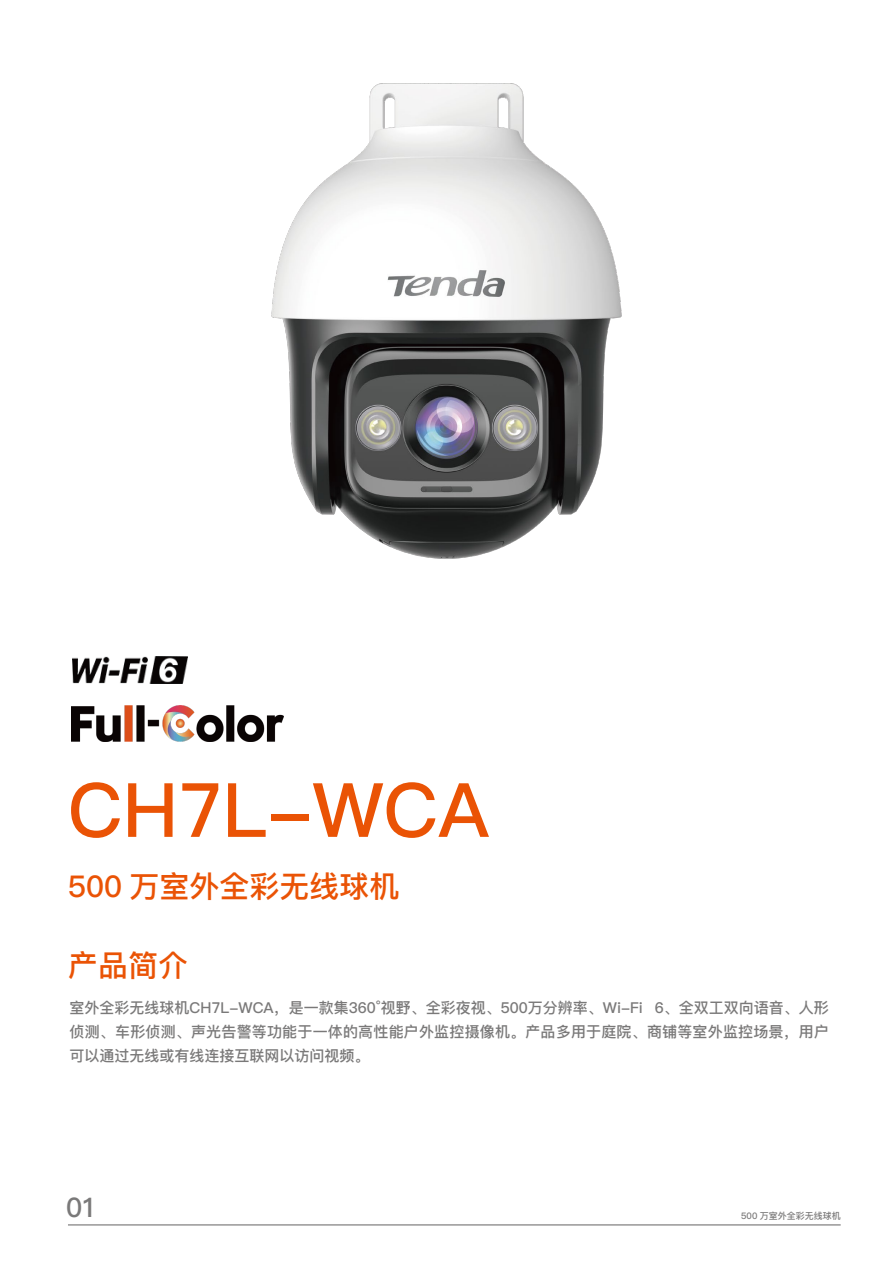
<style>
.page{position:relative;width:893px;height:1263px;background:#fff}
.page>*{position:absolute;margin:0;border:0;box-sizing:border-box;transform-origin:0 0}
.t1{font:75px "Ping Fang SC Bold";color:#ea5305}
.t2{font:30px "Ping Fang SC Bold";color:#ea5305}
.t3{font:27px "Ping Fang SC Bold";color:#7a7979}
.t4{font:15px/24px "Ping Fang SC Bold";letter-spacing:.015em;color:#7a7979;text-align:justify}
.t5{font:9px "Ping Fang SC Bold";color:#7a7979}
</style>
<div class="page">
<hr style="left:68px;top:1224px;width:773px;height:1px;background:#646363">
<img style="left:72px;top:657px;width:116px;height:26px">
<img style="left:271px;top:83px;width:351px;height:476px">
<img style="left:72px;top:706px;width:211px;height:36px">
<h1 class="t1" style="left:68px;top:765px;width:422px">CH7L-WCA</h1>
<h2 class="t2" style="left:68px;top:868px;width:333px">500 万室外全彩无线球机</h2>
<h2 class="t2" style="left:68px;top:947px;width:121px">产品简介</h2>
<p class="t4" style="left:70px;top:995px;width:761px">室外全彩无线球机CH7L-WCA，是一款集360°视野、全彩夜视、500万分辨率、Wi-Fi 6、全双工双向语音、人形侦测、车形侦测、声光告警等功能于一体的高性能户外监控摄像机。产品多用于庭院、商铺等室外监控场景，用户可以通过无线或有线连接互联网以访问视频。</p>
<h3 class="t3" style="left:66px;top:1191px;width:33px">01</h3>
<p class="t5" style="left:741px;top:1211px;width:101px">500 万室外全彩无线球机</p>
</div>
